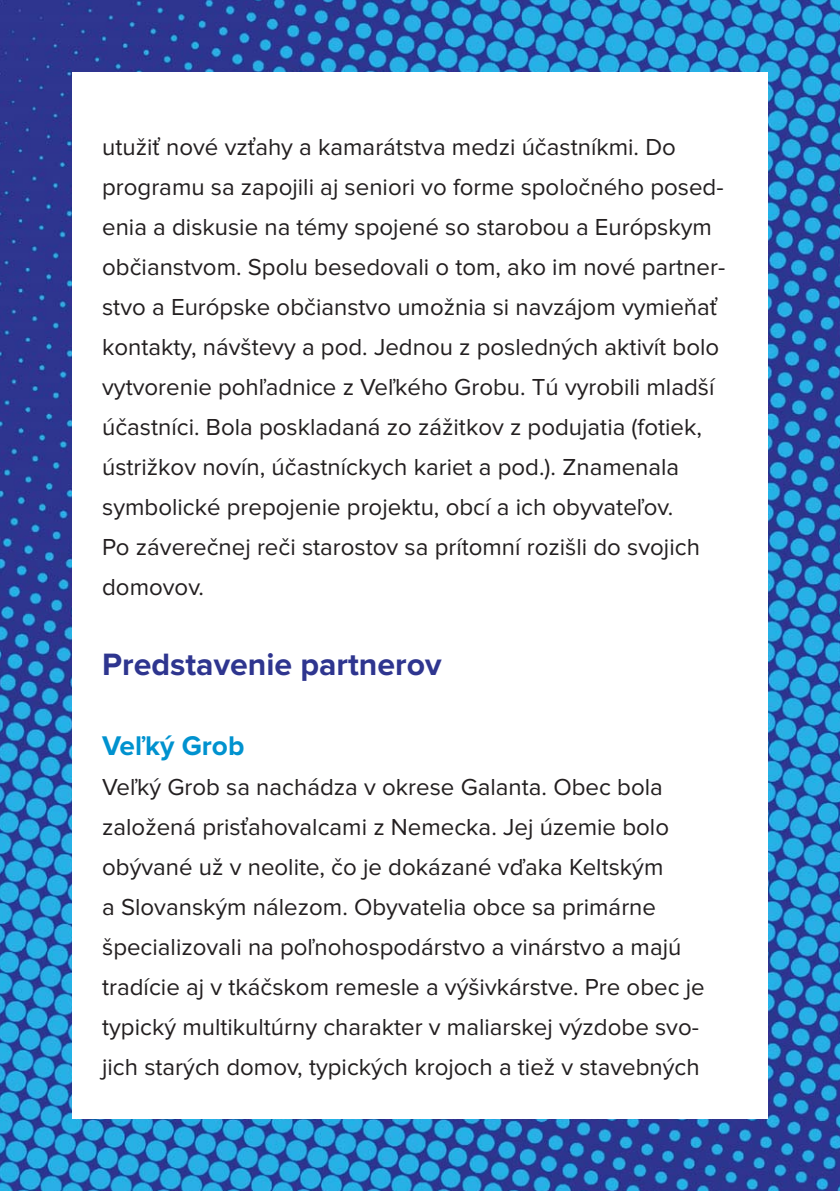
<style>
.page{position:relative;width:840px;height:1191px;background:#fff}
.page>*{position:absolute;margin:0;border:0;box-sizing:border-box;transform-origin:0 0}
.t1{font:700 32px "Proxima Nova";color:#2e358f}
.t2{font:700 28px "Proxima Nova";color:#0092cf}
.t3{font:24px/40px "Proxima Nova";color:#231f20}
</style>
<div class="page">
<img style="left:0;top:0;width:839px;height:1191px">
<div style="left:72px;top:72px;width:695px;height:1047px;background:#fff"></div>
<p class="t3" style="left:102px;top:130px;width:624px">utužiť nové vzťahy a kamarátstva medzi účastníkmi. Do programu sa zapojili aj seniori vo forme spoločného posed&shy;enia a diskusie na témy spojené so starobou a Európskym občianstvom. Spolu besedovali o tom, ako im nové partner&shy;stvo a Európske občianstvo umožnia si navzájom vymieňať kontakty, návštevy a pod. Jednou z posledných aktivít bolo vytvorenie pohľadnice z Veľkého Grobu. Tú vyrobili mladší účastníci. Bola poskladaná zo zážitkov z podujatia (fotiek, ústrižkov novín, účastníckych kariet a pod.). Znamenala symbolické prepojenie projektu, obcí a ich obyvateľov.<br>Po záverečnej reči starostov sa prítomní rozišli do svojich domovov.</p>
<h1 class="t1" style="left:102px;top:654px;width:341px">Predstavenie partnerov</h1>
<p class="t2" style="left:102px;top:737px;width:144px">Veľký Grob</p>
<p class="t3" style="left:102px;top:770px;width:603px">Veľký Grob sa nachádza v okrese Galanta. Obec bola založená prisťahovalcami z Nemecka. Jej územie bolo obývané už v neolite, čo je dokázané vďaka Keltským<br>a Slovanským nálezom. Obyvatelia obce sa primárne špecializovali na poľnohospodárstvo a vinárstvo a majú tradície aj v tkáčskom remesle a výšivkárstve. Pre obec je typický multikultúrny charakter v maliarskej výzdobe svo&shy;jich starých domov, typických krojoch a tiež v stavebných</p>
</div>
